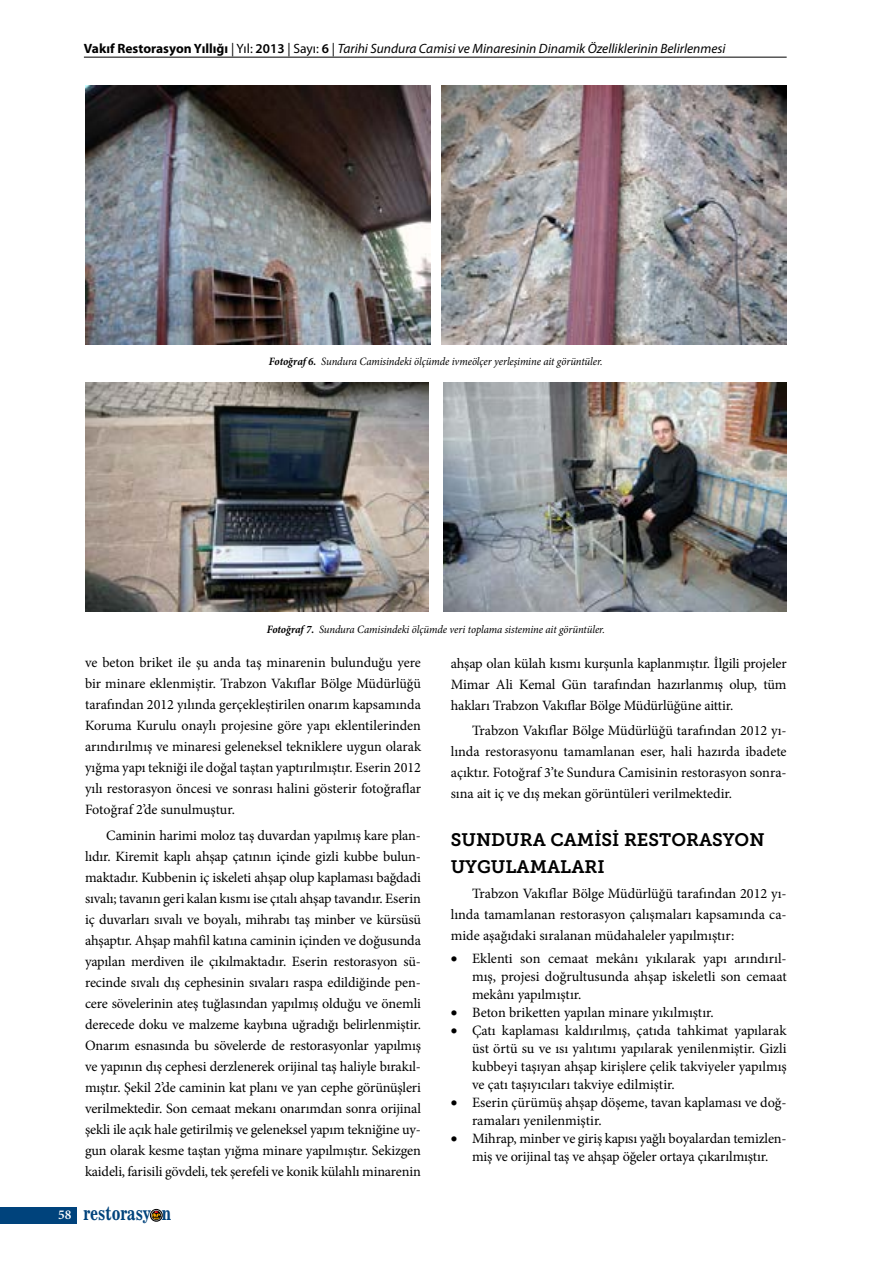
<style>
.page{position:relative;width:893px;height:1263px;background:#fff}
.page>*{position:absolute;margin:0;border:0;box-sizing:border-box;transform-origin:0 0}
.t1{font:18px/27px "Museo Slab 700";color:#000}
.t2{font:17.7px "News 701 BT Bold A";color:#00437c;scale:.8 1}
.t3{font:14.25px/21px "Minion Pro";letter-spacing:-.005em;color:#000;text-align:justify}
.t4{font:italic 13.5px "Myriad Pro";color:#000}
.t5{font:italic 11.25px "Minion Pro";letter-spacing:-.01em;color:#000;scale:.95 1}
.s1{font-weight:700;font-style:normal}
.s2{font-style:normal}
.s3{font-weight:600;font-style:normal}
.s4{font-weight:700}
.s5{font-family:"Minion Pro";font-weight:600;font-size:13.5px;color:#fff}
</style>
<div class="page">
<div style="left:0;top:1207px;width:77px;height:16px;background:#00437c"></div>
<div style="left:150px;top:1209px;width:12px;height:12px;border:1px solid #000;border-radius:50%"></div>
<svg style="left:151px;top:1210px;width:11px;height:11px"></svg>
<hr style="left:84px;top:57px;width:703px;height:1px;background:#000">
<img style="left:85px;top:85px;width:345px;height:259px">
<img style="left:441px;top:85px;width:346px;height:259px">
<img style="left:85px;top:382px;width:343px;height:230px">
<img style="left:443px;top:382px;width:344px;height:230px">
<p class="t4" style="left:84px;top:41px;width:643px"><span class="s1">Vakıf Restorasyon Yıllığı</span> <span class="s2">| Yıl:</span> <span class="s3">2013</span> <span class="s2">| Sayı:</span> <span class="s3">6</span> <span class="s2">|</span> Tarihi Sundura Camisi ve Minaresinin Dinamik Özelliklerinin Belirlenmesi</p>
<p class="t5" style="left:269px;top:354px;width:353px"><span class="s4">Fotoğraf 6.</span> Sundura Camisindeki ölçümde ivmeölçer yerleşimine ait görüntüler.</p>
<p class="t5" style="left:267px;top:621px;width:357px"><span class="s4">Fotoğraf 7.</span> Sundura Camisindeki ölçümde veri toplama sistemine ait görüntüler.</p>
<p class="t3" style="left:85px;top:652px;width:337px">ve beton briket ile şu anda taş minarenin bulunduğu yere bir minare eklenmiştir. Trabzon Vakıflar Bölge Müdürlüğü tarafından 2012 yılında gerçekleştirilen onarım kapsamında Koruma Kurulu onaylı projesine göre yapı eklentilerinden arındırılmış ve minaresi geleneksel tekniklere uygun olarak yığma yapı tekniği ile doğal taştan yaptırılmıştır. Eserin 2012 yılı restorasyon öncesi ve sonrası halini gösterir fotoğraflar Fotoğraf 2’de sunulmuştur.</p>
<p class="t3" style="left:85px;top:825px;width:337px;text-indent:21px">Caminin harimi moloz taş duvardan yapılmış kare plan&shy;lıdır. Kiremit kaplı ahşap çatının içinde gizli kubbe bulun&shy;maktadır. Kubbenin iç iskeleti ahşap olup kaplaması bağdadi sıvalı; tavanın geri kalan kısmı ise çıtalı ahşap tavandır. Eserin iç duvarları sıvalı ve boyalı, mihrabı taş minber ve kürsüsü ahşaptır. Ahşap mahfil katına caminin içinden ve doğusunda yapılan merdiven ile çıkılmaktadır. Eserin restorasyon sü&shy;recinde sıvalı dış cephesinin sıvaları raspa edildiğinde pen&shy;cere sövelerinin ateş tuğlasından yapılmış olduğu ve önemli derecede doku ve malzeme kaybına uğradığı belirlenmiştir.<br>Onarım esnasında bu sövelerde de restorasyonlar yapılmış ve yapının dış cephesi derzlenerek orijinal taş haliyle bırakıl&shy;mıştır. Şekil 2’de caminin kat planı ve yan cephe görünüşleri verilmektedir. Son cemaat mekanı onarımdan sonra orijinal şekli ile açık hale getirilmiş ve geleneksel yapım tekniğine uy&shy;gun olarak kesme taştan yığma minare yapılmıştır. Sekizgen kaideli, farisili gövdeli, tek şerefeli ve konik külahlı minarenin</p>
<p class="t2" style="left:58px;top:1203px;width:143px"><span class="s5">58</span> restorasy n</p>
<p class="t3" style="left:451px;top:652px;width:337px">ahşap olan külah kısmı kurşunla kaplanmıştır. İlgili projeler Mimar Ali Kemal Gün tarafından hazırlanmış olup, tüm hakları Trabzon Vakıflar Bölge Müdürlüğüne aittir.</p>
<p class="t3" style="left:451px;top:720px;width:337px;text-indent:21px">Trabzon Vakıflar Bölge Müdürlüğü tarafından 2012 yı&shy;lında restorasyonu tamamlanan eser, hali hazırda ibadete açıktır. Fotoğraf 3’te Sundura Camisinin restorasyon sonra&shy;sına ait iç ve dış mekan görüntüleri verilmektedir.</p>
<p class="t1" style="left:451px;top:826px;width:315px">SUNDURA CAMİSİ RESTORASYON<br>UYGULAMALARI</p>
<p class="t3" style="left:451px;top:883px;width:337px;text-indent:21px">Trabzon Vakıflar Bölge Müdürlüğü tarafından 2012 yı&shy;lında tamamlanan restorasyon çalışmaları kapsamında ca&shy;mide aşağıdaki sıralanan müdahaleler yapılmıştır:</p>
<p class="t3" style="left:472px;top:949px;width:316px;line-height:18px;text-indent:-21px">• Eklenti son cemaat mekânı yıkılarak yapı arındırıl&shy;mış, projesi doğrultusunda ahşap iskeletli son cemaat mekânı yapılmıştır.</p>
<p class="t3" style="left:451px;top:1001px;width:265px">• Beton briketten yapılan minare yıkılmıştır.</p>
<p class="t3" style="left:472px;top:1021px;width:316px;line-height:18px;text-indent:-21px">• Çatı kaplaması kaldırılmış, çatıda tahkimat yapılarak üst örtü su ve ısı yalıtımı yapılarak yenilenmiştir. Gizli kubbeyi taşıyan ahşap kirişlere çelik takviyeler yapılmış ve çatı taşıyıcıları takviye edilmiştir.</p>
<p class="t3" style="left:472px;top:1093px;width:316px;line-height:18px;text-indent:-21px">• Eserin çürümüş ahşap döşeme, tavan kaplaması ve doğ&shy;ramaları yenilenmiştir.</p>
<p class="t3" style="left:451px;top:1129px;width:337px;line-height:18px;text-align:center">• Mihrap, minber ve giriş kapısı yağlı boyalardan temizlen&shy;miş ve orijinal taş ve ahşap öğeler ortaya çıkarılmıştır.</p>
</div>
